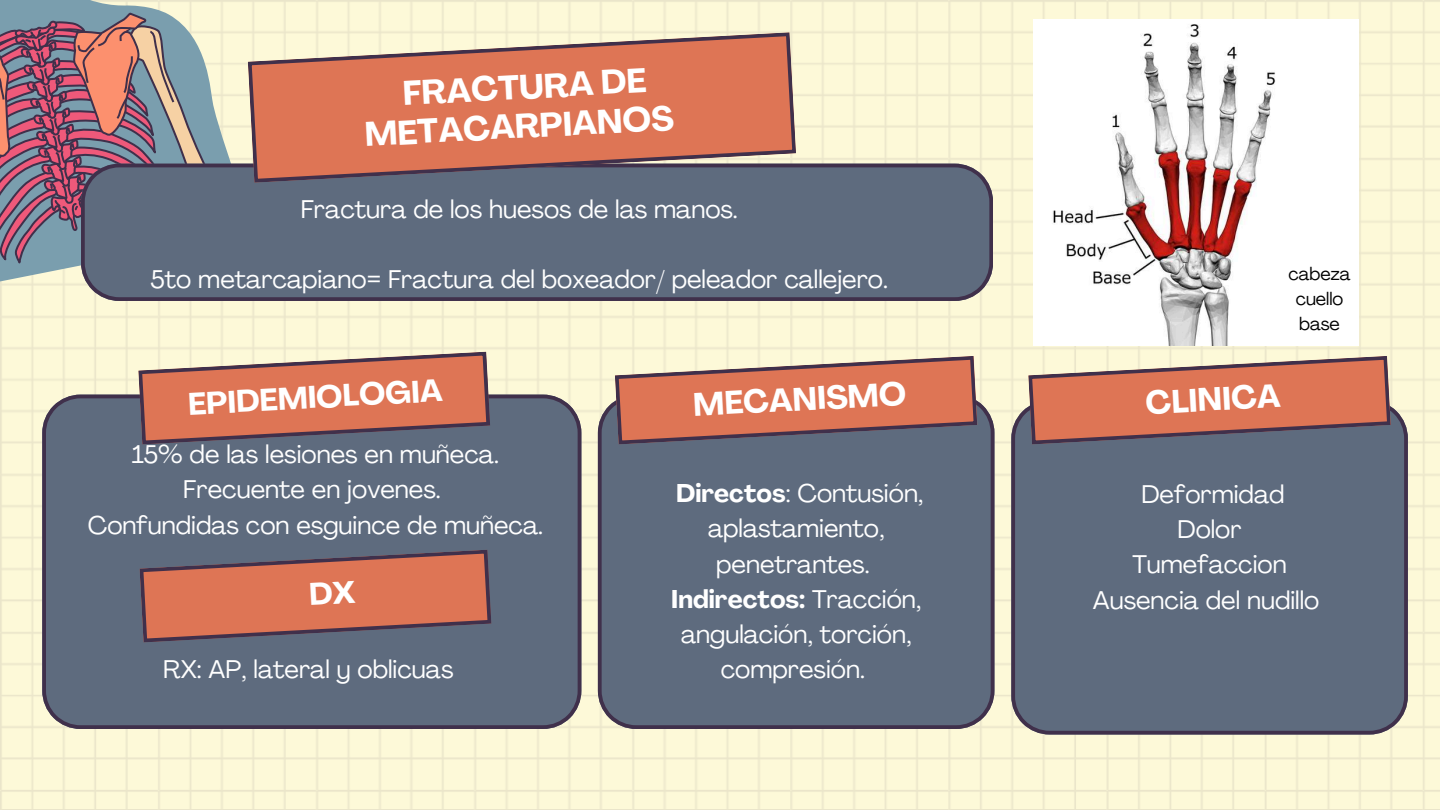
<style>
.page{position:relative;width:1440px;height:810px;background:#fff}
.page>*{position:absolute;margin:0;border:0;box-sizing:border-box;transform-origin:0 0}
.t1{font:700 33.7px/39px "Agrandir";color:#fff;text-align:center}
.t2{font:700 32.2px "Agrandir";color:#fff}
.t3{font:700 30.9px "Agrandir";color:#fff}
.t4{font:25.3px/35.2px "Agrandir";color:#fff;text-align:center}
.t5{font:18px/25.1px "Agrandir";color:#000;text-align:center}
.s1{font-weight:700}
</style>
<div class="page">
<div style="left:0;top:0;width:1440px;height:810px;background:linear-gradient(to right,#fbf7d6,#fbf7d6)"></div>
<svg style="left:297px;top:0;width:15px;height:2px"></svg>
<svg style="left:0;top:0;width:281px;height:301px;fill:#fdf9d8"></svg>
<svg style="left:0;top:0;width:236px;height:273px"></svg>
<div style="left:42px;top:395px;width:539px;height:334px;background:#5e6b7e"></div>
<div style="left:598px;top:395px;width:396px;height:334px;background:#5e6b7e"></div>
<div style="left:1011px;top:400px;width:397px;height:335px;background:#5e6b7e"></div>
<svg style="left:615px;top:356px;width:362px;height:88px"></svg>
<svg style="left:1028px;top:356px;width:363px;height:88px"></svg>
<div style="left:81px;top:164px;width:912px;height:137px;background:#5e6b7e"></div>
<svg style="left:248px;top:32px;width:548px;height:151px"></svg>
<svg style="left:138px;top:352px;width:352px;height:92px"></svg>
<img style="left:1033px;top:20px;width:326px;height:325px">
<svg style="left:140px;top:550px;width:351px;height:92px"></svg>
<h1 class="t1" style="left:362px;top:79px;width:311px;rotate:-3deg">FRACTURA DE<br>METACARPIANOS</h1>
<p class="t4" style="left:301px;top:194px;width:439px">Fractura de los huesos de las manos.</p>
<p class="t4" style="left:151px;top:264px;width:739px">5to metarcapiano= Fractura del boxeador/ peleador callejero.</p>
<p class="t5" style="left:1289px;top:263px;width:63px">cabeza cuello base</p>
<p class="t3" style="left:188px;top:391px;width:256px;rotate:-3deg">EPIDEMIOLOGIA</p>
<p class="t4" style="left:88px;top:439px;width:457px">15% de las lesiones en muñeca.<br>Frecuente en jovenes.<br>Confundidas con esguince de muñeca.</p>
<p class="t4" style="left:163px;top:654px;width:292px">RX: AP, lateral y oblicuas</p>
<p class="t2" style="left:693px;top:392px;width:215px;rotate:-3deg">MECANISMO</p>
<p class="t2" style="left:1145px;top:390px;width:137px;rotate:-3deg">CLINICA</p>
<p class="t4" style="left:671px;top:478px;width:254px"><span class="s1">Directos</span>: Contusión, aplastamiento, penetrantes.<br><span class="s1">Indirectos:</span> Tracción, angulación, torción, compresión.</p>
<p class="t4" style="left:1093px;top:479px;width:228px">Deformidad<br>Dolor<br>Tumefaccion<br>Ausencia del nudillo</p>
</div>
